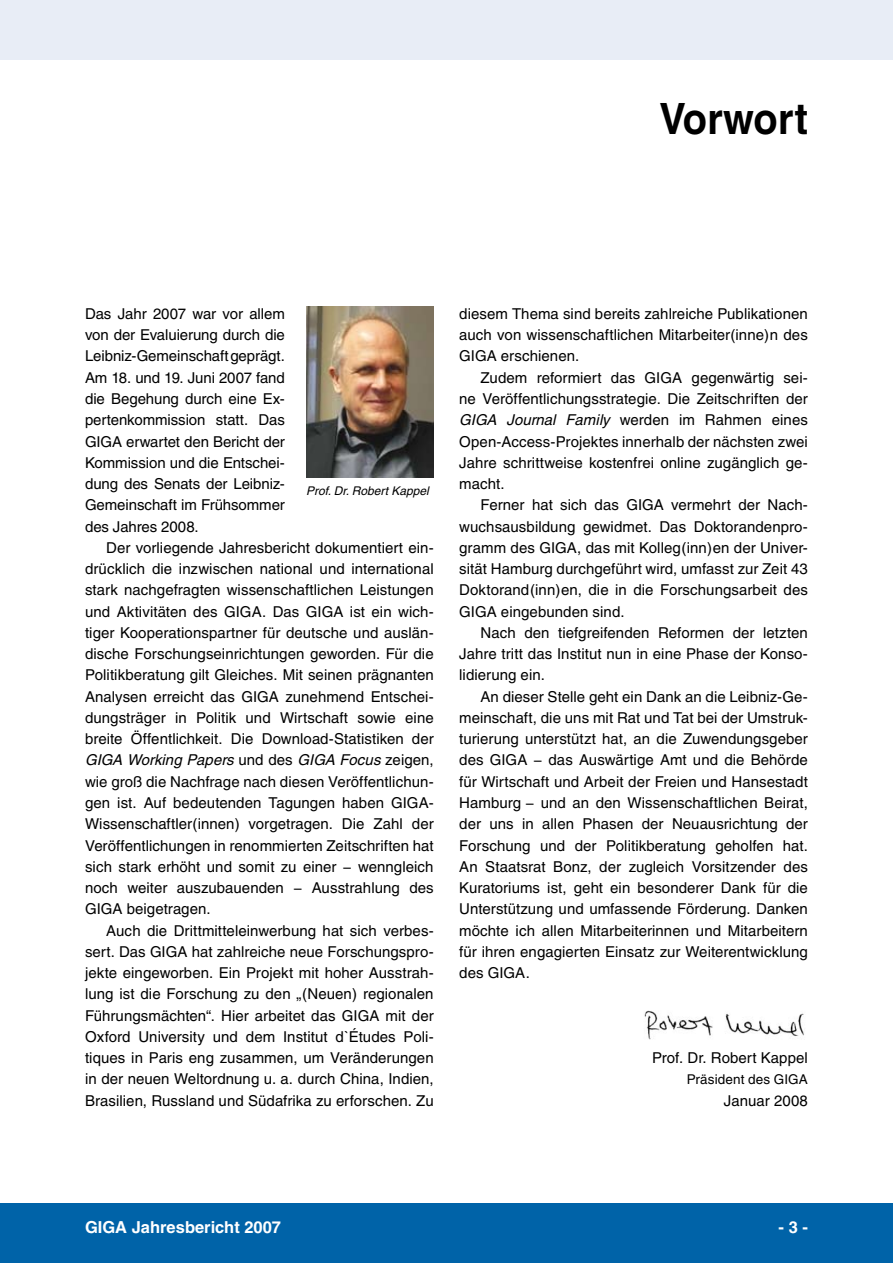
<style>
.page{position:relative;width:893px;height:1263px;background:#fff}
.page>*{position:absolute;margin:0;border:0;box-sizing:border-box;transform-origin:0 0}
.t1{font:700 43.2px "Helvetica";letter-spacing:.01em;color:#000;scale:.92 1}
.t2{font:700 16.5px "Helvetica";color:#fff}
.t3{font:15px/21.3px "Helvetica";letter-spacing:.005em;color:#000;text-align:justify}
.t4{font:13.5px "Helvetica";letter-spacing:.01em;color:#000}
.t5{font:italic 12px "Helvetica";color:#000}
.s1{font-style:italic}
</style>
<div class="page">
<div style="left:0;top:1203px;width:893px;height:60px;background:#0063a8"></div>
<div style="left:0;top:0;width:893px;height:59px;background:#e8edf6"></div>
<img style="left:306px;top:306px;width:128px;height:171px">
<img style="left:644px;top:1010px;width:160px;height:30px">
<h1 class="t1" style="left:659px;top:93px;width:163px">Vorwort</h1>
<p class="t3" style="left:85px;top:303px;width:201px">Das Jahr 2007 war vor allem von der Evaluierung durch die Leibniz-Gemeinschaft geprägt.<br>Am 18. und 19. Juni 2007 fand die Begehung durch eine Ex&shy;pertenkommission statt. Das GIGA erwartet den Bericht der Kommission und die Entschei&shy;dung des Senats der Leibniz-Gemeinschaft im Frühsommer des Jahres 2008.</p>
<p class="t3" style="left:85px;top:537px;width:350px;text-indent:21px">Der vorliegende Jahresbericht dokumentiert ein&shy;drücklich die inzwischen national und international stark nachgefragten wissenschaftlichen Leistungen und Aktivitäten des GIGA. Das GIGA ist ein wich&shy;tiger Kooperationspartner für deutsche und auslän&shy;dische Forschungseinrichtungen geworden. Für die Politikberatung gilt Gleiches. Mit seinen prägnanten Analysen erreicht das GIGA zunehmend Entschei&shy;dungsträger in Politik und Wirtschaft sowie eine breite Öffentlichkeit. Die Download-Statistiken der <span class="s1">GIGA Worki-ng Papers</span> und des <span class="s1">GIGA Focus</span> zeigen, wie groß die Nachfrage nach diesen Veröffentlichun&shy;gen ist. Auf bedeutenden Tagungen haben GIGA-Wissenschaftler(innen) vorgetragen. Die Zahl der Veröffentlichungen in renommierten Zeitschriften hat sich stark erhöht und somit zu einer − wenngleich noch weiter auszubauenden − Ausstrahlung des GIGA beigetragen.</p>
<p class="t3" style="left:85px;top:919px;width:350px;text-indent:21px">Auch die Drittmitteleinwerbung hat sich verbes&shy;sert. Das GIGA hat zahlreiche neue Forschungspro&shy;jekte eingeworben. Ein Projekt mit hoher Ausstrah&shy;lung ist die Forschung zu den „(Neuen) regionalen Führungsmächten“. Hier arbeitet das GIGA mit der Oxford University und dem Institut d`Études Poli&shy;tiques in Paris eng zusammen, um Veränderungen in der neuen Weltordnung u. a. durch China, Indien, Brasilien, Russland und Südafrika zu erforschen. Zu</p>
<p class="t5" style="left:306px;top:484px;width:124px">Prof. Dr. Robert Kappel</p>
<p class="t3" style="left:459px;top:303px;width:350px">diesem Thema sind bereits zahlreiche Publikationen auch von wissenschaftlichen Mitarbeiter(inne)n des GIGA erschienen.</p>
<p class="t3" style="left:459px;top:367px;width:350px;text-indent:21px">Zudem reformiert das GIGA gegenwärtig sei&shy;ne Veröffentlichungsstrategie. Die Zeitschriften der <span class="s1">GIGA Journal Family</span> werden im Rahmen eines Open-Access-Projektes innerhalb der nächsten zwei Jahre schrittweise kostenfrei online zugänglich ge&shy;macht.</p>
<p class="t3" style="left:459px;top:494px;width:350px;text-indent:21px">Ferner hat sich das GIGA vermehrt der Nach&shy;wuchsausbildung gewidmet. Das Doktorandenpro&shy;gramm des GIGA, das mit Kolleg(inn)en der Univer&shy;sität Hamburg durchgeführt wird, umfasst zur Zeit 43<br>Doktorand(inn)en, die in die Forschungsarbeit des GIGA eingebunden sind.</p>
<p class="t3" style="left:459px;top:622px;width:350px;text-indent:21px">Nach den tiefgreifenden Reformen der letzten Jahre tritt das Institut nun in eine Phase der Konso&shy;lidierung ein.</p>
<p class="t3" style="left:459px;top:686px;width:350px;text-indent:21px">An dieser Stelle geht ein Dank an die Leibniz-Ge&shy;meinschaft, die uns mit Rat und Tat bei der Umstruk&shy;turierung unterstützt hat, an die Zuwendungsgeber des GIGA − das Auswärtige Amt und die Behörde für Wirtschaft und Arbeit der Freien und Hansestadt Hamburg − und an den Wissenschaftlichen Beirat, der uns in allen Phasen der Neuausrichtung der Forschung und der Politikberatung geholfen hat.<br>An Staatsrat Bonz, der zugleich Vorsitzender des Kuratoriums ist, geht ein besonderer Dank für die Unterstützung und umfassende Förderung. Danken möchte ich allen Mitarbeiterinnen und Mitarbeitern für ihren engagierten Einsatz zur Weiterentwicklung des GIGA.</p>
<p class="t3" style="left:652px;top:1047px;width:157px">Prof. Dr. Robert Kappel</p>
<p class="t4" style="left:687px;top:1072px;width:123px">Präsident des GIGA</p>
<p class="t3" style="left:724px;top:1090px;width:86px">Januar 2008</p>
<p class="t2" style="left:85px;top:1217px;width:198px">GIGA Jahresbericht 2007</p>
<p class="t2" style="left:779px;top:1217px;width:31px">- -</p>
</div>
